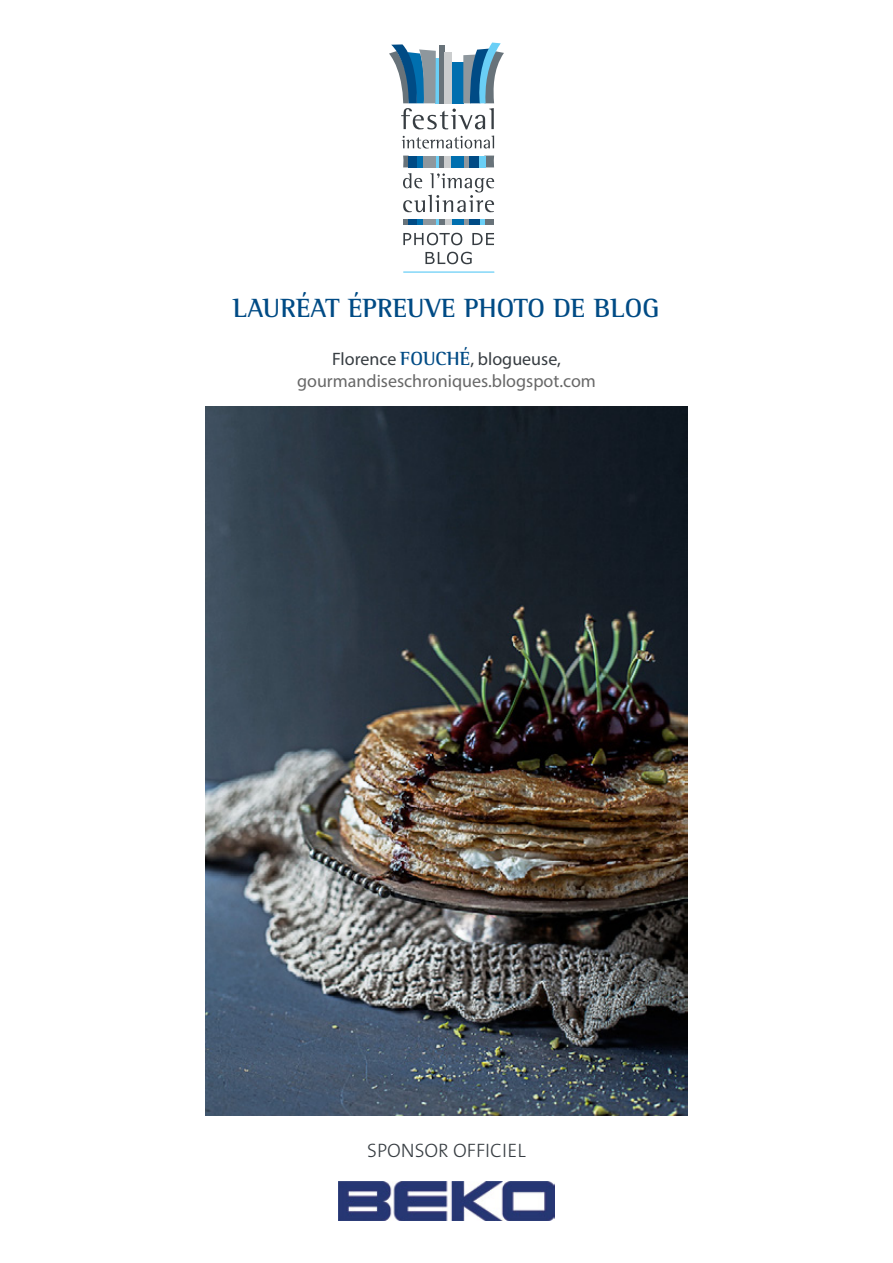
<style>
.page{position:relative;width:893px;height:1263px;background:#fff}
.page>*{position:absolute;margin:0;border:0;box-sizing:border-box;transform-origin:0 0}
.t1{font:700 27px "Rotis Semi Serif";color:#004b85}
.t2{font:300 19.5px "The Sans";color:#373d42}
.t3{font:18px/22.5px "Myriad Pro";color:#686868;text-align:center}
.s1{color:#373d42}
.s2{font-family:"Rotis Semi Serif";font-weight:700;font-size:19.5px;color:#004b85}
</style>
<div class="page">
<hr style="left:403px;top:271px;width:91px;height:2px;background:#6acff6">
<svg style="left:403px;top:233px;width:59px;height:12px"></svg>
<svg style="left:472px;top:233px;width:22px;height:12px"></svg>
<svg style="left:425px;top:252px;width:47px;height:12px"></svg>
<div style="left:415px;top:219px;width:9px;height:5px;background:#006faf"></div>
<div style="left:423px;top:219px;width:13px;height:5px;background:#8e979d"></div>
<svg style="left:463px;top:219px;width:6px;height:5px"></svg>
<svg style="left:480px;top:219px;width:6px;height:5px"></svg>
<div style="left:486px;top:219px;width:8px;height:5px;background:#68737a"></div>
<div style="left:450px;top:219px;width:13px;height:5px;background:#006faf"></div>
<svg style="left:403px;top:219px;width:6px;height:5px"></svg>
<div style="left:469px;top:219px;width:11px;height:5px;background:#004b85"></div>
<div style="left:409px;top:219px;width:8px;height:5px;background:#004b85"></div>
<svg style="left:436px;top:219px;width:15px;height:5px"></svg>
<svg style="left:402px;top:136px;width:92px;height:13px"></svg>
<svg style="left:463px;top:156px;width:6px;height:11px"></svg>
<svg style="left:486px;top:156px;width:8px;height:11px"></svg>
<div style="left:450px;top:156px;width:13px;height:11px;background:#006faf"></div>
<svg style="left:403px;top:156px;width:6px;height:11px"></svg>
<div style="left:415px;top:156px;width:9px;height:11px;background:#006faf"></div>
<div style="left:435px;top:156px;width:5px;height:11px;background:#6acff6"></div>
<div style="left:469px;top:156px;width:11px;height:11px;background:#004b85"></div>
<div style="left:409px;top:156px;width:8px;height:11px;background:#004b85"></div>
<div style="left:423px;top:156px;width:12px;height:11px;background:#8e979d"></div>
<div style="left:439px;top:156px;width:6px;height:11px;background:#68737a"></div>
<div style="left:445px;top:156px;width:6px;height:11px;background:#cbcdce"></div>
<div style="left:480px;top:156px;width:6px;height:11px;background:#6acff6"></div>
<svg style="left:389px;top:43px;width:115px;height:86px"></svg>
<svg style="left:403px;top:173px;width:91px;height:39px"></svg>
<img style="left:206px;top:407px;width:481px;height:708px">
<img style="left:338px;top:1181px;width:216px;height:39px">
<h1 class="t1" style="left:233px;top:291px;width:429px">LAURÉAT ÉPREUVE PHOTO DE BLOG</h1>
<p class="t3" style="left:297px;top:347px;width:300px"><span class="s1">Florence</span> <span class="s2">FOUCHÉ</span><span class="s1">, blogueuse, </span>gourmandiseschroniques.blogspot.com</p>
<p class="t2" style="left:367px;top:1134px;width:157px">SPONSOR OFFICIEL</p>
</div>
